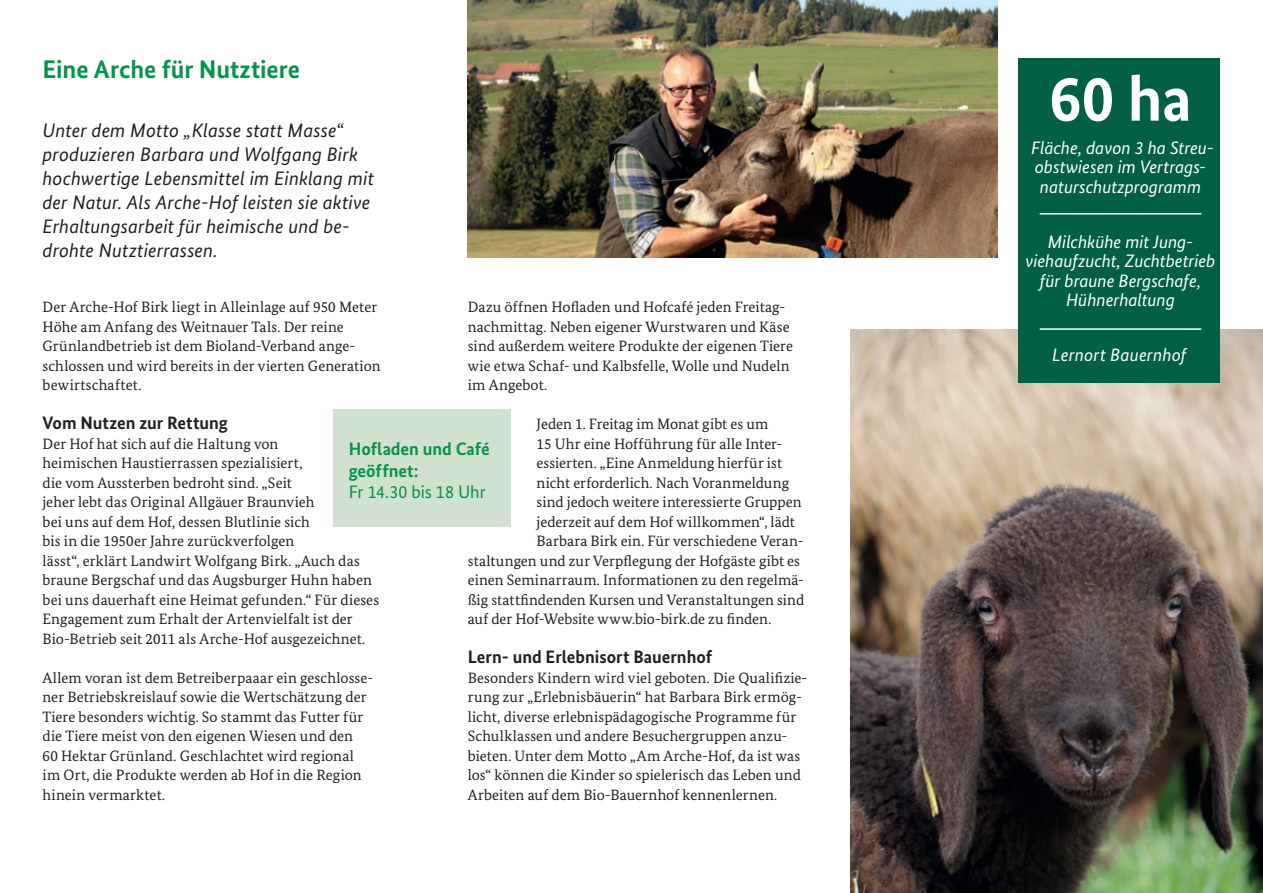
<style>
.page{position:relative;width:1263px;height:893px;background:#fff}
.page>*{position:absolute;margin:0;border:0;box-sizing:border-box;transform-origin:0 0}
.t1{font:700 64.5px "Bundes Sans";color:#fff}
.t2{font:700 25.5px "Bundes Sans";color:#06934a}
.t3{font:italic 19.5px/24px "Bundes Sans";letter-spacing:.005em;color:#231f20}
.t4{font:italic 18px/19.5px "Bundes Sans";letter-spacing:-.005em;color:#fff}
.t5{font:700 18px "Bundes Sans";color:#231f20}
.t6{font:700 18px/21.6px "Bundes Sans";color:#06934a}
.t7{font:18px "Bundes Sans";letter-spacing:-.005em;color:#06934a}
.t8{font:15px/19.5px "Bundes Serif";letter-spacing:.005em;color:#231f20}
</style>
<div class="page">
<img style="left:851px;top:329px;width:412px;height:564px">
<div style="left:333px;top:410px;width:178px;height:116px;background:#d0e1cf"></div>
<img style="left:468px;top:0;width:529px;height:258px">
<div style="left:1018px;top:59px;width:202px;height:324px;background:#005f45"></div>
<hr style="left:1040px;top:213px;width:161px;height:2px;background:#fff">
<hr style="left:1040px;top:328px;width:161px;height:2px;background:#fff">
<h2 class="t2" style="left:43px;top:54px;width:259px">Eine Arche für Nutztiere</h2>
<h3 class="t3" style="left:43px;top:118px;width:333px">Unter dem Motto „Klasse statt Masse“ produzieren Barbara und Wolfgang Birk hochwertige Lebensmittel im Einklang mit der Natur. Als Arche-Hof leisten sie aktive Erhaltungsarbeit für heimische und be&shy;drohte Nutztierrassen.</h3>
<p class="t8" style="left:468px;top:297px;width:327px">Dazu öffnen Hofladen und Hofcafé jeden Freitag&shy;nachmittag. Neben eigener Wurstwaren und Käse sind außerdem weitere Produkte der eigenen Tiere wie etwa Schaf- und Kalbsfelle, Wolle und Nudeln im Angebot.</p>
<p class="t8" style="left:537px;top:414px;width:233px">Jeden 1. Freitag im Monat gibt es um</p>
<p class="t8" style="left:537px;top:433px;width:247px">15 Uhr eine Hofführung für alle Inter-</p>
<p class="t8" style="left:537px;top:453px;width:247px">essierten. „Eine Anmeldung hierfür ist</p>
<p class="t8" style="left:537px;top:472px;width:254px">nicht erforderlich. Nach Voranmeldung</p>
<p class="t8" style="left:537px;top:492px;width:266px">sind jedoch weitere interessierte Gruppen</p>
<p class="t8" style="left:537px;top:511px;width:260px">jederzeit auf dem Hof willkommen“, lädt</p>
<p class="t8" style="left:537px;top:531px;width:268px">Barbara Birk ein. Für verschiedene Veran-</p>
<p class="t8" style="left:468px;top:550px;width:334px">staltungen und zur Verpflegung der Hofgäste gibt es</p>
<p class="t8" style="left:468px;top:570px;width:338px">einen Seminarraum. Informationen zu den regelmä-</p>
<p class="t8" style="left:468px;top:589px;width:338px">ßig stattfindenden Kursen und Veranstaltungen sind</p>
<p class="t8" style="left:468px;top:609px;width:305px">auf der Hof-Website www.bio-birk.de zu finden.</p>
<p class="t5" style="left:468px;top:646px;width:246px">Lern- und Erlebnisort Bauernhof</p>
<p class="t8" style="left:468px;top:667px;width:341px">Besonders Kindern wird viel geboten. Die Qualifizie&shy;rung zur „Erlebnisbäuerin“ hat Barbara Birk ermög&shy;licht, diverse erlebnispädagogische Programme für Schulklassen und andere Besuchergruppen anzu&shy;bieten. Unter dem Motto „Am Arche-Hof, da ist was los“ können die Kinder so spielerisch das Leben und Arbeiten auf dem Bio-Bauernhof kennenlernen.</p>
<p class="t8" style="left:43px;top:297px;width:340px">Der Arche-Hof Birk liegt in Alleinlage auf 950 Meter Höhe am Anfang des Weitnauer Tals. Der reine Grünlandbetrieb ist dem Bioland-Verband ange&shy;schlossen und wird bereits in der vierten Generation bewirtschaftet.</p>
<p class="t5" style="left:43px;top:412px;width:187px">Vom Nutzen zur Rettung</p>
<p class="t8" style="left:43px;top:433px;width:338px">Der Hof hat sich auf die Haltung von<br>heimischen Haustierrassen spezialisiert,<br>die vom Aussterben bedroht sind. „Seit<br>jeher lebt das Original Allgäuer Braunvieh<br>bei uns auf dem Hof, dessen Blutlinie sich<br>bis in die 1950er Jahre zurückverfolgen<br>lässt“, erklärt Landwirt Wolfgang Birk. „Auch das braune Bergschaf und das Augsburger Huhn haben bei uns dauerhaft eine Heimat gefunden.“ Für dieses Engagement zum Erhalt der Artenvielfalt ist der Bio-Betrieb seit 2011 als Arche-Hof ausgezeichnet.</p>
<p class="t8" style="left:43px;top:667px;width:332px">Allem voran ist dem Betreiberpaaar ein geschlosse&shy;ner Betriebskreislauf sowie die Wertschätzung der Tiere besonders wichtig. So stammt das Futter für die Tiere meist von den eigenen Wiesen und den<br>60 Hektar Grünland. Geschlachtet wird regional im Ort, die Produkte werden ab Hof in die Region hinein vermarktet.</p>
<p class="t6" style="left:349px;top:438px;width:143px">Hofladen und Café geöffnet:</p>
<p class="t7" style="left:349px;top:481px;width:139px">Fr 14.30 bis 18 Uhr</p>
<h1 class="t1" style="left:1049px;top:59px;width:144px">60 ha</h1>
<p class="t4" style="left:1031px;top:138px;width:184px">Fläche, davon 3 ha Streu&shy;obstwiesen im Vertrags&shy;naturschutzprogramm</p>
<p class="t4" style="left:1026px;top:232px;width:191px;text-align:center">Milchkühe mit Jung&shy;viehaufzucht, Zuchtbetrieb für braune Bergschafe,<br>Hühnerhaltung</p>
<p class="t4" style="left:1052px;top:344px;width:136px">Lernort Bauernhof</p>
</div>
